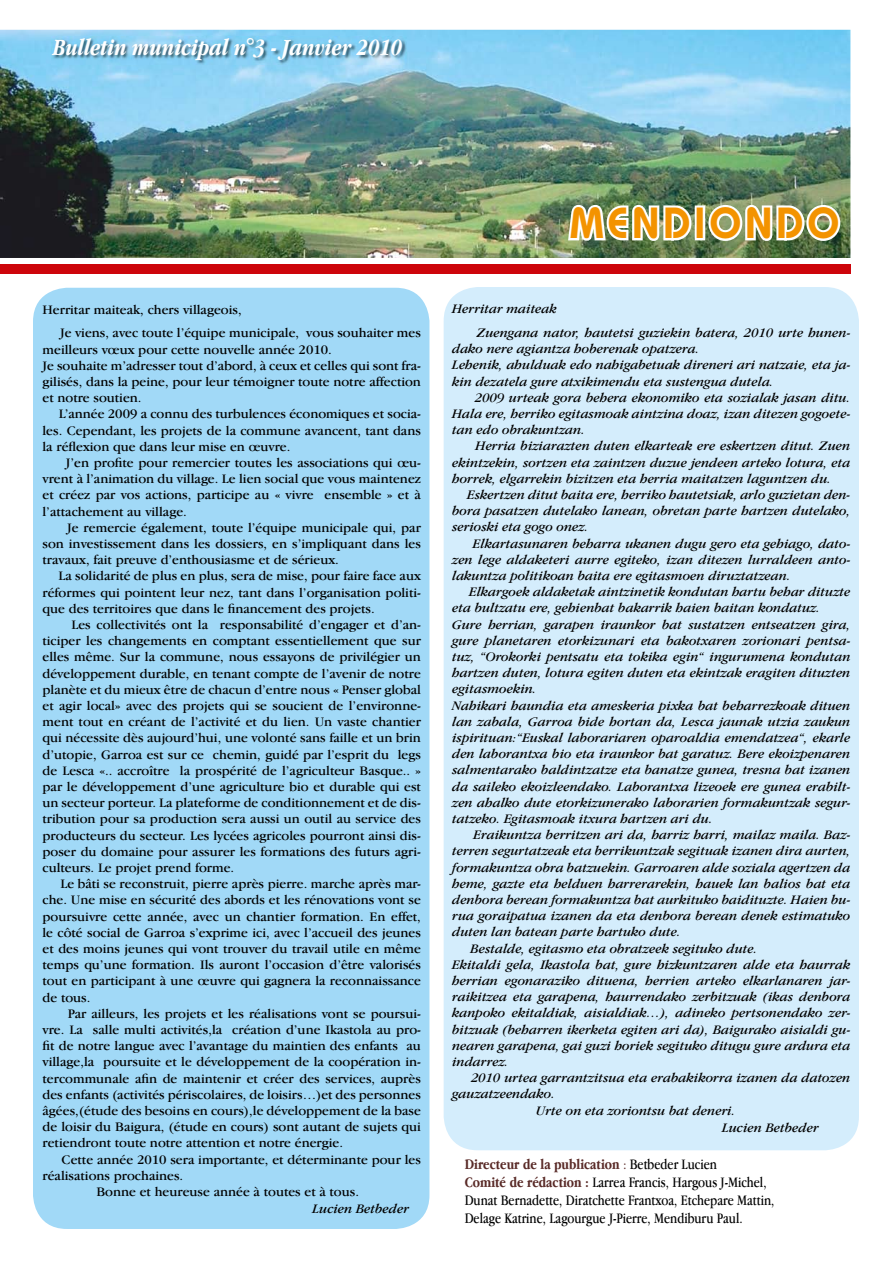
<style>
.page{position:relative;width:893px;height:1263px;background:#fff}
.page>*{position:absolute;margin:0;border:0;box-sizing:border-box;transform-origin:0 0}
.t1{font:600 43.5px "Bauhaus";letter-spacing:.09em;color:#f39300;scale:.95 1}
.t2{font:italic 700 condensed 24px "Garamond IT Cby BT";color:#fff}
.t3{font:condensed 15px/18px "Garamond IT Cby BT";color:#000}
.t4{font:13.5px/16.2px "Garamond IT Cby BT";color:#000;text-align:justify}
.t5{font:italic 13.5px/16.2px "Garamond IT Cby BT";color:#000;text-align:justify}
.s1{font-weight:700;color:#592a27}
.s2{color:#592a27}
</style>
<div class="page">
<img style="left:0;top:30px;width:850px;height:228px">
<div style="left:33px;top:288px;width:396px;height:941px;background:#a1d9f7;border-radius:34px"></div>
<div style="left:444px;top:287px;width:415px;height:863px;background:#d4edfc;border-radius:34px"></div>
<img style="left:52px;top:37px;width:355px;height:28px">
<img style="left:566px;top:203px;width:128px;height:45px">
<div style="left:695px;top:205px;width:10px;height:35px;border:4px solid #fff"></div>
<img style="left:706px;top:203px;width:136px;height:45px">
<div style="left:0;top:264px;width:850px;height:10px;background:#cd050b"></div>
<h2 class="t2" style="left:53px;top:34px;width:351px">Bulletin municipal n°3 - Janvier 2010</h2>
<p class="t4" style="left:60px;top:297px;width:362px;line-height:23.7px;text-indent:-17px">Herritar maiteak, chers villageois,<br>Je viens, avec toute l’équipe municipale, vous souhaiter mes</p>
<p class="t4" style="left:43px;top:341px;width:380px;text-align:left">meilleurs vœux pour cette nouvelle année 2010.<br>Je souhaite m’adresser tout d’abord, à ceux et celles qui sont fra&shy;gilisés, dans la peine, pour leur témoigner toute notre affection et notre soutien.</p>
<p class="t4" style="left:43px;top:406px;width:380px;text-indent:16px">L’année 2009 a connu des turbulences économiques et socia&shy;les. Cependant, les projets de la commune avancent, tant dans la réflexion que dans leur mise en œuvre.</p>
<p class="t4" style="left:43px;top:454px;width:380px;text-indent:23px">J’en profite pour remercier toutes les associations qui œu&shy;vrent à l’animation du village. Le lien social que vous maintenez et créez par vos actions, participe au « vivre ensemble » et à l’attachement au village.</p>
<p class="t4" style="left:43px;top:519px;width:380px;text-indent:25px">Je remercie également, toute l’équipe municipale qui, par son investissement dans les dossiers, en s’impliquant dans les travaux, fait preuve d’enthousiasme et de sérieux.</p>
<p class="t4" style="left:43px;top:568px;width:380px;text-indent:16px">La solidarité de plus en plus, sera de mise, pour faire face aux réformes qui pointent leur nez, tant dans l’organisation politi&shy;que des territoires que dans le financement des projets.</p>
<p class="t4" style="left:43px;top:616px;width:380px;text-indent:29px">Les collectivités ont la responsabilité d’engager et d’an&shy;ticiper les changements en comptant essentiellement que sur elles même. Sur la commune, nous essayons de privilégier un développement durable, en tenant compte de l’avenir de notre planète et du mieux être de chacun d’entre nous « Penser global et agir local» avec des projets qui se soucient de l’environne&shy;ment tout en créant de l’activité et du lien. Un vaste chantier qui nécessite dès aujourd’hui, une volonté sans faille et un brin d’utopie, Garroa est sur ce chemin, guidé par l’esprit du legs de Lesca «.. accroître la prospérité de l’agriculteur Basque.. » par le développement d’une agriculture bio et durable qui est un secteur porteur. La plateforme de conditionnement et de dis&shy;tribution pour sa production sera aussi un outil au service des producteurs du secteur. Les lycées agricoles pourront ainsi dis&shy;poser du domaine pour assurer les formations des futurs agri&shy;culteurs. Le projet prend forme.</p>
<p class="t4" style="left:43px;top:875px;width:380px;text-indent:18px">Le bâti se reconstruit, pierre après pierre. marche après mar&shy;che. Une mise en sécurité des abords et les rénovations vont se poursuivre cette année, avec un chantier formation. En effet, le côté social de Garroa s’exprime ici, avec l’accueil des jeunes et des moins jeunes qui vont trouver du travail utile en même temps qu’une formation. Ils auront l’occasion d’être valorisés tout en participant à une œuvre qui gagnera la reconnaissance de tous.</p>
<p class="t4" style="left:43px;top:1005px;width:380px;text-indent:25px">Par ailleurs, les projets et les réalisations vont se poursui&shy;vre. La salle multi activités,la création d’une Ikastola au pro&shy;fit de notre langue avec l’avantage du maintien des enfants au village,la poursuite et le développement de la coopération in&shy;tercommunale afin de maintenir et créer des services, auprès des enfants (activités périscolaires, de loisirs…)et des personnes âgées,(étude des besoins en cours),le développement de la base de loisir du Baigura, (étude en cours) sont autant de sujets qui retiendront toute notre attention et notre énergie.</p>
<p class="t4" style="left:62px;top:1151px;width:361px">Cette année 2010 sera importante, et déterminante pour les</p>
<p class="t4" style="left:43px;top:1167px;width:142px">réalisations prochaines.</p>
<p class="t4" style="left:97px;top:1183px;width:264px">Bonne et heureuse année à toutes et à tous.</p>
<p class="t5" style="left:313px;top:1201px;width:98px">Lucien Betbeder</p>
<h1 class="t1" style="left:570px;top:197px;width:285px">MENDIONDO</h1>
<p class="t5" style="left:477px;top:297px;width:375px;line-height:23.7px;text-indent:-25px">Herritar maiteak<br>Zuengana nator, hautetsi guziekin batera, 2010 urte hunen-</p>
<p class="t5" style="left:452px;top:340px;width:400px;text-align:left">dako nere agiantza hoberenak opatzera.<br>Lehenik, ahulduak edo nahigabetuak direneri ari natzaie, eta ja&shy;kin dezatela gure atxikimendu eta sustengua dutela.</p>
<p class="t5" style="left:452px;top:389px;width:400px;text-indent:23px">2009 urteak gora behera ekonomiko eta sozialak jasan ditu.<br>Hala ere, herriko egitasmoak aintzina doaz, izan ditezen gogoete&shy;tan edo obrakuntzan.</p>
<p class="t5" style="left:452px;top:438px;width:400px;text-indent:23px">Herria biziarazten duten elkarteak ere eskertzen ditut. Zuen ekintzekin, sortzen eta zaintzen duzue jendeen arteko lotura, eta horrek, elgarrekin bizitzen eta herria maitatzen laguntzen du.</p>
<p class="t5" style="left:452px;top:486px;width:400px;text-indent:15px">Eskertzen ditut baita ere, herriko hautetsiak, arlo guzietan den&shy;bora pasatzen dutelako lanean, obretan parte hartzen dutelako, serioski eta gogo onez.</p>
<p class="t5" style="left:452px;top:535px;width:400px;text-indent:21px">Elkartasunaren beharra ukanen dugu gero eta gehiago, dato&shy;zen lege aldaketeri aurre egiteko, izan ditezen lurraldeen anto&shy;lakuntza politikoan baita ere egitasmoen diruztatzean.</p>
<p class="t5" style="left:452px;top:583px;width:400px;text-align:left;text-indent:17px">Elkargoek aldaketak aintzinetik kondutan hartu behar dituzte eta bultzatu ere, gehienbat bakarrik haien baitan kondatuz.<br>Gure herrian, garapen iraunkor bat sustatzen entseatzen gira, gure planetaren etorkizunari eta bakotxaren zorionari pentsa&shy;tuz, “Orokorki pentsatu eta tokika egin“ ingurumena kondutan hartzen duten, lotura egiten duten eta ekintzak eragiten dituzten egitasmoekin.<br>Nahikari haundia eta ameskeria pixka bat beharrezkoak dituen lan zabala, Garroa bide hortan da, Lesca jaunak utzia zaukun ispirituan:“Euskal laborariaren oparoaldia emendatzea“, ekarle den laborantxa bio eta iraunkor bat garatuz. Bere ekoizpenaren salmentarako baldintzatze eta banatze gunea, tresna bat izanen da saileko ekoizleendako. Laborantxa lizeoek ere gunea erabilt&shy;zen ahalko dute etorkizunerako laborarien formakuntzak segur&shy;tatzeko. Egitasmoak itxura hartzen ari du.</p>
<p class="t5" style="left:474px;top:826px;width:378px">Eraikuntza berritzen ari da, harriz harri, mailaz maila. Baz-</p>
<p class="t5" style="left:452px;top:843px;width:400px">terren segurtatzeak eta berrikuntzak segituak izanen dira aurten,</p>
<p class="t5" style="left:452px;top:859px;width:400px">formakuntza obra batzuekin. Garroaren alde soziala agertzen da</p>
<p class="t5" style="left:452px;top:875px;width:400px">heme, gazte eta helduen harrerarekin, hauek lan balios bat eta</p>
<p class="t5" style="left:452px;top:891px;width:400px">denbora berean formakuntza bat aurkituko baidituzte. Haien bu-</p>
<p class="t5" style="left:452px;top:907px;width:400px">rua goraipatua izanen da eta denbora berean denek estimatuko</p>
<p class="t5" style="left:452px;top:924px;width:230px">duten lan batean parte hartuko dute.</p>
<p class="t5" style="left:470px;top:940px;width:289px">Bestalde, egitasmo eta obratzeek segituko dute.</p>
<p class="t5" style="left:452px;top:956px;width:400px">Ekitaldi gela, Ikastola bat, gure hizkuntzaren alde eta haurrak</p>
<p class="t5" style="left:452px;top:972px;width:400px">herrian egonaraziko dituena, herrien arteko elkarlanaren jar-</p>
<p class="t5" style="left:452px;top:988px;width:400px">raikitzea eta garapena, haurrendako zerbitzuak (ikas denbora</p>
<p class="t5" style="left:452px;top:1005px;width:400px">kanpoko ekitaldiak, aisialdiak…), adineko pertsonendako zer-</p>
<p class="t5" style="left:452px;top:1021px;width:400px">bitzuak (beharren ikerketa egiten ari da), Baigurako aisialdi gu-</p>
<p class="t5" style="left:452px;top:1037px;width:400px">nearen garapena, gai guzi horiek segituko ditugu gure ardura eta</p>
<p class="t5" style="left:452px;top:1053px;width:58px">indarrez.</p>
<p class="t5" style="left:471px;top:1069px;width:381px">2010 urtea garrantzitsua eta erabakikorra izanen da datozen</p>
<p class="t5" style="left:452px;top:1086px;width:104px">gauzatzeendako.</p>
<p class="t5" style="left:536px;top:1102px;width:201px">Urte on eta zoriontsu bat deneri.</p>
<p class="t5" style="left:722px;top:1119px;width:98px">Lucien Betbeder</p>
<p class="t3" style="left:465px;top:1155px;width:311px"><span class="s1">Directeur de la publication</span> <span class="s2">:</span> Betbeder Lucien<br><span class="s1">Comité de rédaction :</span> Larrea Francis, Hargous J-Michel, Dunat Bernadette, Diratchette Frantxoa, Etchepare Mattin, Delage Katrine, Lagourgue J-Pierre, Mendiburu Paul.</p>
</div>
